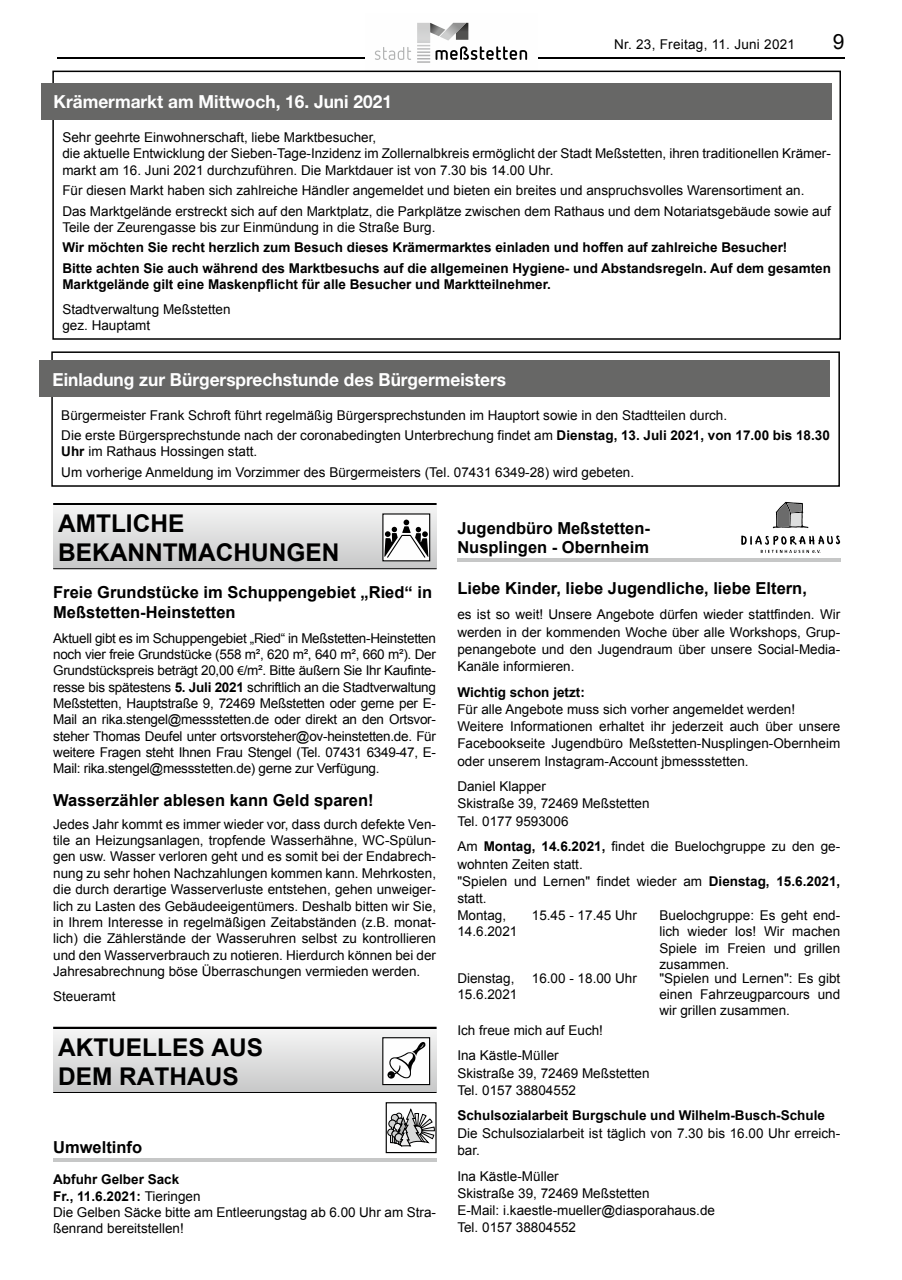
<style>
.page{position:relative;width:902px;height:1280px;background:#fff}
.page>*{position:absolute;margin:0;border:0;box-sizing:border-box;transform-origin:0 0}
.t1{font:700 24.45px/29.4px "Arial";color:#000}
.t2{font:21px "Arial";color:#000}
.t3{font:700 18px "Helvetica Neue";color:#fff;scale:.96 1}
.t4{font:700 16.5px/20px "Arial";color:#000}
.t5{font:13.5px/16.4px "Arial";color:#000}
.t6{font:700 13.5px/20.4px "Arial";color:#000}
.t7{font:13.5px "Arial";letter-spacing:.02em;color:#000}
.s1{font-weight:700}
.s2{font-family:"Myriad Pro"}
</style>
<div class="page">
<hr style="left:57px;top:57px;width:787px;height:2px;background:#000">
<div style="left:365px;top:13px;width:172px;height:60px;background:#fefefe"></div>
<svg style="left:375px;top:47px;width:36px;height:13px"></svg>
<svg style="left:417px;top:23px;width:110px;height:40px"></svg>
<div style="left:51px;top:351px;width:788px;height:136px;border:2px solid #000"></div>
<div style="left:40px;top:361px;width:790px;height:36px;background:#676766"></div>
<div style="left:52px;top:71px;width:788px;height:269px;border:2px solid #000"></div>
<div style="left:41px;top:83px;width:790px;height:37px;background:#676766"></div>
<hr style="left:53px;top:503px;width:383px;height:3px;background:#000">
<div style="left:53px;top:506px;width:383px;height:62px;background:linear-gradient(to bottom,#f3f3f3,#c8c8c8)"></div>
<hr style="left:53px;top:568px;width:383px;height:1px;background:#000">
<div style="left:383px;top:514px;width:46px;height:47px;background:#fefefe"></div>
<svg style="left:384px;top:520px;width:44px;height:38px"></svg>
<hr style="left:53px;top:1027px;width:383px;height:2px;background:#000">
<div style="left:53px;top:1029px;width:383px;height:63px;background:linear-gradient(to bottom,#f5f5f5,#c7c8c8)"></div>
<hr style="left:53px;top:1092px;width:383px;height:1px;background:#000">
<div style="left:383px;top:1038px;width:46px;height:46px;background:#fefefe"></div>
<div style="left:382px;top:1037px;width:48px;height:48px;border:1px solid #000"></div>
<svg style="left:387px;top:1042px;width:38px;height:36px"></svg>
<div style="left:385px;top:1102px;width:51px;height:51px;border:1px solid #000"></div>
<svg style="left:387px;top:1109px;width:47px;height:37px"></svg>
<hr style="left:53px;top:1158px;width:383px;height:3px;background:#c6c7c7">
<hr style="left:457px;top:558px;width:383px;height:3px;background:#c6c7c7">
<svg style="left:741px;top:535px;width:99px;height:18px"></svg>
<svg style="left:772px;top:502px;width:37px;height:27px"></svg>
<h3 class="t3" style="left:54px;top:91px;width:354px">Krämermarkt am Mittwoch, 16. Juni 2021</h3>
<p class="t7" style="left:614px;top:36px;width:182px">Nr. 23, Freitag, 11. Juni 2021</p>
<h2 class="t2" style="left:832px;top:28px;width:13px">9</h2>
<p class="t5" style="left:62px;top:129px;width:770px">Sehr geehrte Einwohnerschaft, liebe Marktbesucher,<br>die aktuelle Entwicklung der Sieben-Tage-Inzidenz im Zollernalbkreis ermöglicht der Stadt Meßstetten, ihren traditionellen Krämer&shy;markt am 16. Juni 2021 durchzuführen. Die Marktdauer ist von 7.30 bis 14.00 Uhr.</p>
<p class="t5" style="left:62px;top:180px;width:770px;line-height:20.4px">Für diesen Markt haben sich zahlreiche Händler angemeldet und bieten ein breites und anspruchsvolles Warensortiment an.<br>Das Marktgelände erstreckt sich auf den Marktplatz, die Parkplätze zwischen dem Rathaus und dem Notariatsgebäude sowie auf</p>
<p class="t5" style="left:62px;top:219px;width:374px">Teile der Zeurengasse bis zur Einmündung in die Straße Burg.</p>
<p class="t6" style="left:62px;top:238px;width:770px">Wir möchten Sie recht herzlich zum Besuch dieses Krämermarktes einladen und hoffen auf zahlreiche Besucher!<br>Bitte achten Sie auch während des Marktbesuchs auf die allgemeinen Hygiene- und Abstandsregeln. Auf dem gesamten</p>
<p class="t6" style="left:62px;top:274px;width:490px">Marktgelände gilt eine Maskenpflicht für alle Besucher und Marktteilnehmer.</p>
<p class="t5" style="left:62px;top:301px;width:170px">Stadtverwaltung Meßstetten gez. Hauptamt</p>
<h3 class="t3" style="left:52px;top:368px;width:474px">Einladung zur Bürgersprechstunde des Bürgermeisters</h3>
<p class="t5" style="left:61px;top:405px;width:770px;line-height:20.4px">Bürgermeister Frank Schroft führt regelmäßig Bürgersprechstunden im Hauptort sowie in den Stadtteilen durch.<br>Die erste Bürgersprechstunde nach der coronabedingten Unterbrechung findet am <span class="s1">Dienstag, 13. Juli 2021, von 17.00 bis 18.30</span></p>
<p class="t5" style="left:61px;top:441px;width:574px;line-height:20.4px"><span class="s1">Uhr</span> im Rathaus Hossingen statt.<br>Um vorherige Anmeldung im Vorzimmer des Bürgermeisters (Tel. 07431 6349-28) wird gebeten.</p>
<h1 class="t1" style="left:58px;top:509px;width:283px">AMTLICHE<br>BEKANNTMACHUNGEN</h1>
<p class="t4" style="left:53px;top:582px;width:380px">Freie Grundstücke im Schuppengebiet „Ried“ in<br>Meßstetten-Heinstetten</p>
<p class="t5" style="left:53px;top:630px;width:384px;text-align:justify">Aktuell gibt es im Schuppengebiet „Ried“ in Meßstetten-Heinstetten noch vier freie Grundstücke (558 m², 620 m², 640 m², 660 m²). Der Grundstückspreis beträgt 20,00 <span class="s2">€</span>/m². Bitte äußern Sie Ihr Kaufinte&shy;resse bis spätestens <span class="s1">5. Juli 2021</span> schriftlich an die Stadtverwaltung Meßstetten, Hauptstraße 9, 72469 Meßstetten oder gerne per E-Mail an rika.stengel@messstetten.de oder direkt an den Ortsvor&shy;steher Thomas Deufel unter ortsvorsteher@ov-heinstetten.de. Für weitere Fragen steht Ihnen Frau Stengel (Tel. 07431 6349-47, E-Mail: rika.stengel@messstetten.de) gerne zur Verfügung.</p>
<p class="t4" style="left:53px;top:791px;width:322px">Wasserzähler ablesen kann Geld sparen!</p>
<p class="t5" style="left:53px;top:816px;width:384px;text-align:justify">Jedes Jahr kommt es immer wieder vor, dass durch defekte Ven&shy;tile an Heizungsanlagen, tropfende Wasserhähne, WC-Spülun&shy;gen usw. Wasser verloren geht und es somit bei der Endabrech&shy;nung zu sehr hohen Nachzahlungen kommen kann. Mehrkosten, die durch derartige Wasserverluste entstehen, gehen unweiger&shy;lich zu Lasten des Gebäudeeigentümers. Deshalb bitten wir Sie, in Ihrem Interesse in regelmäßigen Zeitabständen (z.B. monat&shy;lich) die Zählerstände der Wasseruhren selbst zu kontrollieren und den Wasserverbrauch zu notieren. Hierdurch können bei der Jahresabrechnung böse Überraschungen vermieden werden.</p>
<p class="t5" style="left:53px;top:988px;width:64px">Steueramt</p>
<h1 class="t1" style="left:58px;top:1033px;width:207px">AKTUELLES AUS<br>DEM RATHAUS</h1>
<p class="t4" style="left:53px;top:1138px;width:90px">Umweltinfo</p>
<p class="t5" style="left:53px;top:1171px;width:384px"><span class="s1">Abfuhr Gelber Sack<br>Fr., 11.6.2021:</span> Tieringen<br>Die Gelben Säcke bitte am Entleerungstag ab 6.00 Uhr am Stra&shy;ßenrand bereitstellen!</p>
<p class="t4" style="left:457px;top:519px;width:194px;line-height:19.2px">Jugendbüro Meßstetten-<br>Nusplingen - Obernheim</p>
<p class="t4" style="left:457px;top:578px;width:351px">Liebe Kinder, liebe Jugendliche, liebe Eltern,</p>
<p class="t5" style="left:457px;top:606px;width:384px;line-height:17.2px;text-align:justify">es ist so weit! Unsere Angebote dürfen wieder stattfinden. Wir werden in der kommenden Woche über alle Workshops, Grup&shy;penangebote und den Jugendraum über unsere Social-Media-Kanäle informieren.</p>
<p class="t6" style="left:457px;top:682px;width:129px">Wichtig schon jetzt:</p>
<p class="t5" style="left:457px;top:701px;width:384px;line-height:17.2px">Für alle Angebote muss sich vorher angemeldet werden!<br>Weitere Informationen erhaltet ihr jederzeit auch über unsere Facebookseite Jugendbüro Meßstetten-Nusplingen-Obernheim oder unserem Instagram-Account jbmessstetten.</p>
<p class="t5" style="left:457px;top:778px;width:194px;line-height:17.2px">Daniel Klapper<br>Skistraße 39, 72469 Meßstetten<br>Tel. 0177 9593006</p>
<p class="t5" style="left:457px;top:838px;width:384px;line-height:17px">Am <span class="s1">Montag, 14.6.2021,</span> findet die Buelochgruppe zu den ge&shy;wohnten Zeiten statt.<br>"Spielen und Lernen" findet wieder am <span class="s1">Dienstag, 15.6.2021, </span>statt.<br>Montag,<br>14.6.2021</p>
<p class="t5" style="left:531px;top:907px;width:107px">15.45 - 17.45 Uhr</p>
<p class="t5" style="left:659px;top:907px;width:182px;text-align:justify">Buelochgruppe: Es geht end&shy;lich wieder los! Wir machen Spiele im Freien und grillen zusammen.</p>
<p class="t5" style="left:457px;top:970px;width:62px">Dienstag,<br>15.6.2021</p>
<p class="t5" style="left:531px;top:970px;width:107px">16.00 - 18.00 Uhr</p>
<p class="t5" style="left:659px;top:970px;width:182px;text-align:justify">"Spielen und Lernen": Es gibt einen Fahrzeugparcours und wir grillen zusammen.</p>
<p class="t5" style="left:457px;top:1017px;width:147px;line-height:25.7px">Ich freue mich auf Euch!<br>Ina Kästle-Müller</p>
<p class="t5" style="left:457px;top:1064px;width:194px;line-height:17.2px">Skistraße 39, 72469 Meßstetten<br>Tel. 0157 38804552</p>
<p class="t6" style="left:457px;top:1106px;width:369px">Schulsozialarbeit Burgschule und Wilhelm-Busch-Schule</p>
<p class="t5" style="left:457px;top:1124px;width:384px;line-height:17.2px">Die Schulsozialarbeit ist täglich von 7.30 bis 16.00 Uhr erreich&shy;bar.</p>
<p class="t5" style="left:457px;top:1167px;width:259px;line-height:17.2px">Ina Kästle-Müller<br>Skistraße 39, 72469 Meßstetten<br>E-Mail: i.kaestle-mueller@diasporahaus.de<br>Tel. 0157 38804552</p>
</div>
